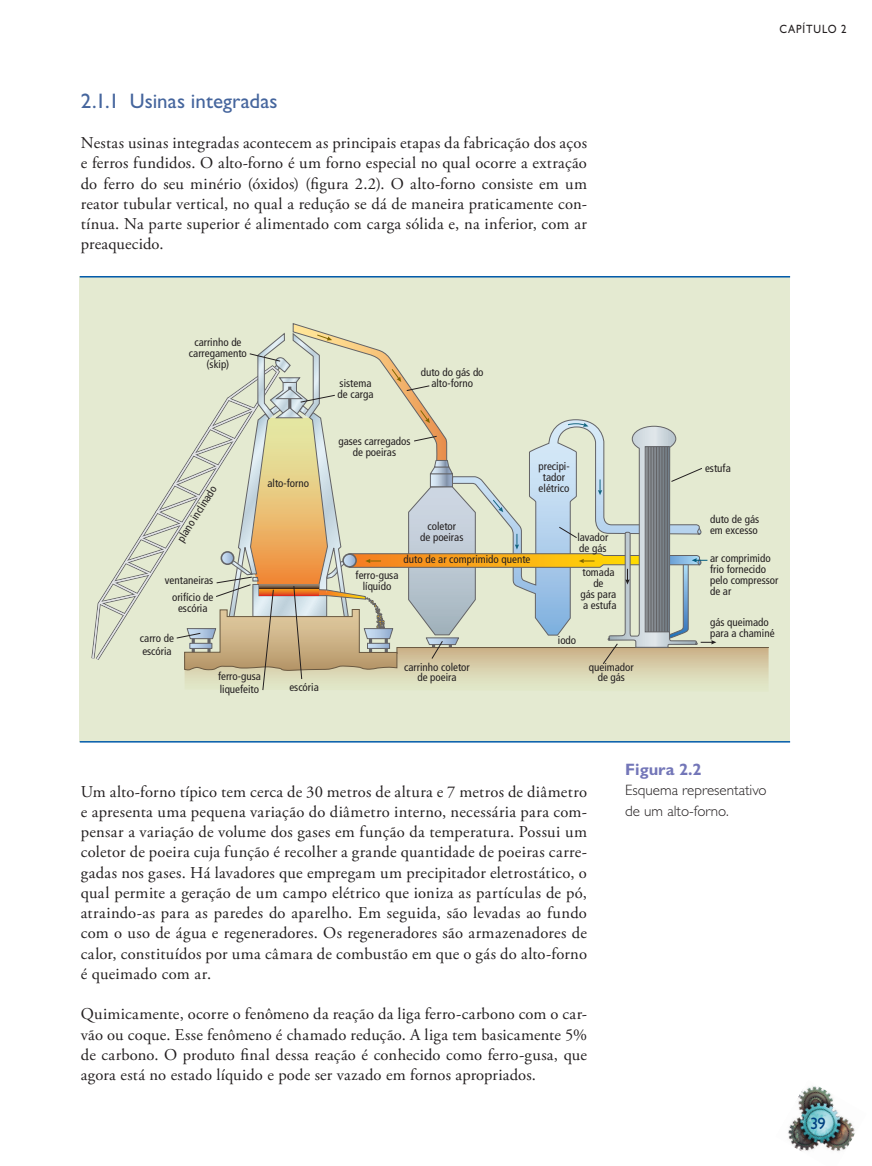
<style>
.page{position:relative;width:872px;height:1166px;background:#fff}
.page>*{position:absolute;margin:0;border:0;box-sizing:border-box;transform-origin:0 0}
.t1{font:21px "Gill Sans Std";letter-spacing:.005em;color:#45659d}
.t2{font:16.5px/20.2px "Adobe Garamond Pro";letter-spacing:.015em;color:#231f20;text-align:justify}
.t3{font:700 16.5px "Gill Sans Std";color:#7376b8}
.t4{font:16.5px "Gill Sans Std";color:#014081}
.t5{font:300 15px/20.2px "Gill Sans Std";color:#231f20}
.t6{font:12px "Gill Sans Std";letter-spacing:.08em;color:#231f20;scale:.9 1}
.t7{font:condensed 11.1px "Frutiger";color:#231f20}
.t8{font:condensed 10.95px/11.1px "Frutiger";color:#231f20;text-align:center}
</style>
<div class="page">
<img style="left:788px;top:1086px;width:67px;height:66px">
<div style="left:80px;top:277px;width:710px;height:464px;background:#e4ead1"></div>
<hr style="left:80px;top:276px;width:710px;height:1px;background:#015aaa">
<hr style="left:80px;top:740px;width:710px;height:2px;background:#015aaa">
<svg style="left:91px;top:323px;width:678px;height:363px"></svg>
<svg style="left:262px;top:467px;width:441px;height:223px"></svg>
<p class="t1" style="left:81px;top:89px;width:198px">2.1.1 Usinas integradas</p>
<p class="t2" style="left:81px;top:133px;width:508px">Nestas usinas integradas acontecem as principais etapas da fabricação dos aços e ferros fundidos. O alto-forno é um forno especial no qual ocorre a extração do ferro do seu minério (óxidos) (figura 2.2). O alto-forno consiste em um reator tubular vertical, no qual a redução se dá de maneira praticamente con&shy;tínua. Na parte superior é alimentado com carga sólida e, na inferior, com ar preaquecido.</p>
<p class="t8" style="left:189px;top:336px;width:59px">carrinho de carregamento (skip)</p>
<p class="t7" style="left:174px;top:537px;width:66px;rotate:-58deg">plano inclinado</p>
<p class="t8" style="left:165px;top:574px;width:50px">ventaneiras</p>
<p class="t8" style="left:172px;top:591px;width:43px">orifício de escória</p>
<p class="t8" style="left:267px;top:478px;width:43px">alto-forno</p>
<p class="t8" style="left:337px;top:377px;width:37px;text-align:left">sistema de carga</p>
<p class="t8" style="left:421px;top:367px;width:64px">duto do gás do alto-forno</p>
<p class="t8" style="left:338px;top:436px;width:74px">gases carregados de poeiras</p>
<p class="t8" style="left:538px;top:460px;width:33px">precipi&shy;tador elétrico</p>
<p class="t8" style="left:420px;top:520px;width:45px">coletor<br>de poeiras</p>
<p class="t8" style="left:403px;top:554px;width:128px">duto de ar comprimido quente</p>
<p class="t8" style="left:355px;top:569px;width:44px">ferro-gusa líquido</p>
<p class="t8" style="left:577px;top:531px;width:33px;text-align:left">lavador de gás</p>
<p class="t8" style="left:580px;top:566px;width:38px">tomada de<br>gás para a estufa</p>
<p class="t8" style="left:140px;top:633px;width:36px">carro de</p>
<p class="t8" style="left:558px;top:634px;width:20px">iodo</p>
<p class="t8" style="left:142px;top:645px;width:31px">escória</p>
<p class="t8" style="left:218px;top:670px;width:44px;line-height:12.6px;text-align:left">ferro-gusa liquefeito</p>
<p class="t8" style="left:289px;top:681px;width:31px">escória</p>
<p class="t8" style="left:404px;top:661px;width:67px;line-height:10.2px">carrinho coletor de poeira</p>
<p class="t8" style="left:589px;top:661px;width:46px;line-height:10.2px">queimador de gás</p>
<p class="t6" style="left:779px;top:22px;width:76px">CAPÍTULO 2</p>
<p class="t8" style="left:705px;top:462px;width:27px">estufa</p>
<p class="t8" style="left:710px;top:514px;width:51px;text-align:left">duto de gás em excesso</p>
<p class="t8" style="left:710px;top:552px;width:70px;text-align:left">ar comprimido frio fornecido pelo compressor de ar</p>
<p class="t8" style="left:710px;top:616px;width:66px;text-align:left">gás queimado para a chaminé</p>
<p class="t2" style="left:81px;top:781px;width:508px">Um alto-forno típico tem cerca de 30 metros de altura e 7 metros de diâmetro e apresenta uma pequena variação do diâmetro interno, necessária para com&shy;pensar a variação de volume dos gases em função da temperatura. Possui um coletor de poeira cuja função é recolher a grande quantidade de poeiras carre&shy;gadas nos gases. Há lavadores que empregam um precipitador eletrostático, o qual permite a geração de um campo elétrico que ioniza as partículas de pó, atraindo-as para as paredes do aparelho. Em seguida, são levadas ao fundo com o uso de água e regeneradores. Os regeneradores são armazenadores de calor, constituídos por uma câmara de combustão em que o gás do alto-forno é queimado com ar.</p>
<p class="t2" style="left:81px;top:1004px;width:508px">Quimicamente, ocorre o fenômeno da reação da liga ferro-carbono com o car&shy;vão ou coque. Esse fenômeno é chamado redução. A liga tem basicamente 5% de carbono. O produto final dessa reação é conhecido como ferro-gusa, que agora está no estado líquido e pode ser vazado em fornos apropriados.</p>
<p class="t3" style="left:625px;top:759px;width:78px">Figura 2.2</p>
<p class="t5" style="left:625px;top:780px;width:143px">Esquema representativo de um alto-forno.</p>
<p class="t4" style="left:810px;top:1113px;width:17px">39</p>
</div>
